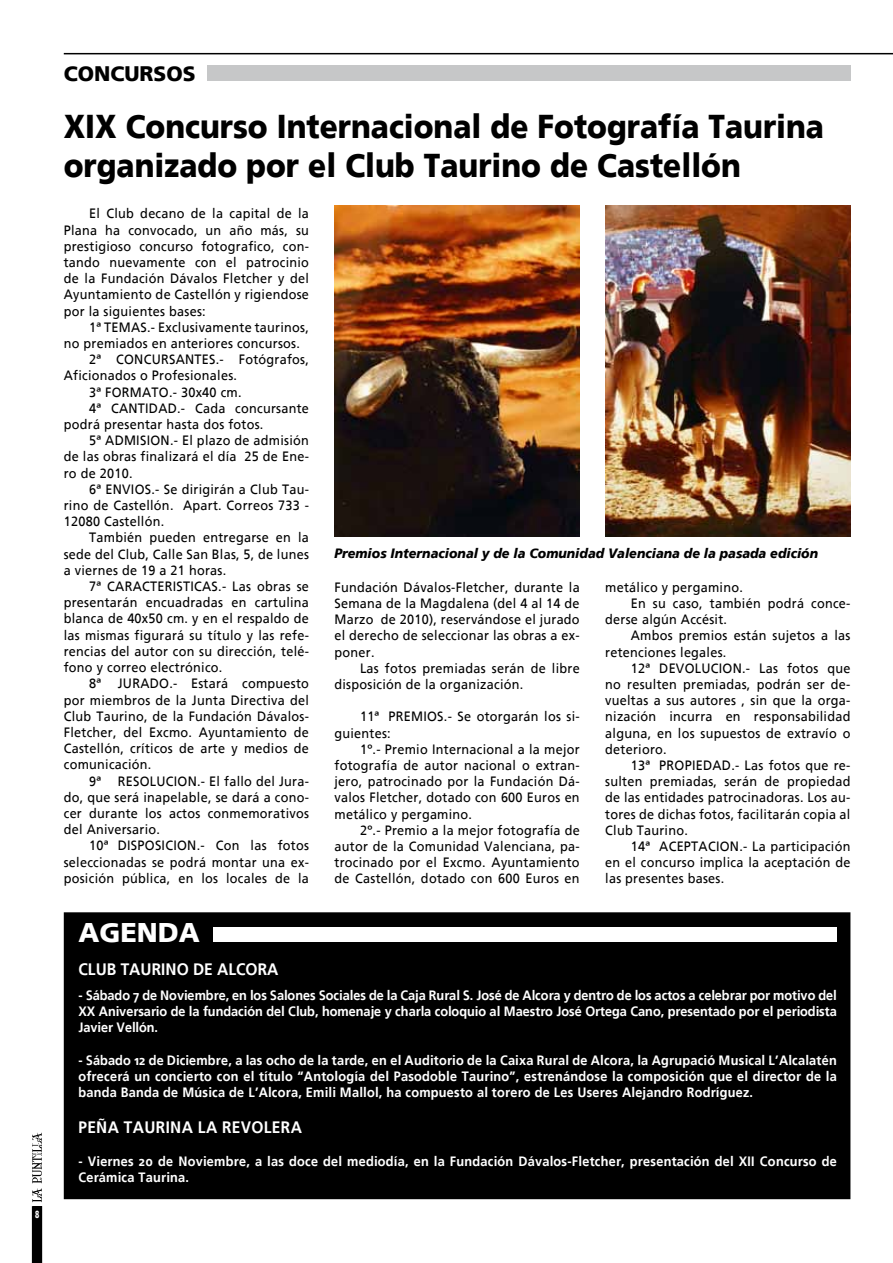
<style>
.page{position:relative;width:893px;height:1263px;background:#fff}
.page>*{position:absolute;margin:0;border:0;box-sizing:border-box;transform-origin:0 0}
.t1{font:900 33px/39.6px "Frutiger";color:#000;scale:.9 1}
.t2{font:900 27px "Frutiger";color:#fff}
.t3{font:900 21px "Frutiger";color:#000}
.t4{font:700 16.5px "Frutiger Linotype";letter-spacing:.02em;color:#fff;scale:.94 1}
.t5{font:700 16.5px "Frutiger Linotype";color:#fff;scale:.94 1}
.t6{font:13.5px/16.2px "Frutiger";letter-spacing:.02em;color:#000;text-align:justify;scale:.94 1}
.t7{font:700 13.5px/16.2px "Frutiger Linotype";letter-spacing:.02em;color:#fff;text-align:justify;scale:.94 1}
.t8{font:italic 900 13.5px "Frutiger";color:#000;scale:.94 1}
.t9{font:900 10.5px "Frutiger";color:#fff;scale:.65 1}
</style>
<div class="page">
<hr style="left:64px;top:53px;width:829px;height:1px;background:#000">
<svg style="left:31px;top:1132px;width:12px;height:131px"></svg>
<div style="left:207px;top:66px;width:643px;height:15px;background:#c6c7c8"></div>
<div style="left:65px;top:914px;width:784px;height:284px;background:#000"></div>
<div style="left:64px;top:912px;width:786px;height:287px;border:3px solid #000"></div>
<div style="left:213px;top:927px;width:624px;height:14px;background:#fff"></div>
<img style="left:334px;top:206px;width:246px;height:330px">
<img style="left:605px;top:206px;width:245px;height:330px">
<p class="t9" style="left:35px;top:1207px;width:8px">8</p>
<h3 class="t3" style="left:64px;top:61px;width:133px">CONCURSOS</h3>
<h1 class="t1" style="left:64px;top:106px;width:846px">XIX Concurso Internacional de Fotografía Taurina organizado por el Club Taurino de Castellón</h1>
<p class="t6" style="left:64px;top:206px;width:262px;text-indent:26px">El Club decano de la capital de la Plana ha convocado, un año más, su prestigioso concurso fotografico, con&shy;tando nuevamente con el patrocinio de la Fundación Dávalos Fletcher y del Ayuntamiento de Castellón y rigiendose por la siguientes bases:</p>
<p class="t6" style="left:89px;top:319px;width:235px">1ª TEMAS.- Exclusivamente taurinos,</p>
<p class="t6" style="left:64px;top:335px;width:253px">no premiados en anteriores concursos.</p>
<p class="t6" style="left:89px;top:351px;width:235px">2ª CONCURSANTES.- Fotógrafos,</p>
<p class="t6" style="left:64px;top:368px;width:186px">Aficionados o Profesionales.</p>
<p class="t6" style="left:89px;top:384px;width:164px">3ª FORMATO.- 30x40 cm.</p>
<p class="t6" style="left:89px;top:400px;width:235px">4ª CANTIDAD.- Cada concursante</p>
<p class="t6" style="left:64px;top:416px;width:214px">podrá presentar hasta dos fotos.</p>
<p class="t6" style="left:89px;top:432px;width:235px">5ª ADMISION.- El plazo de admisión</p>
<p class="t6" style="left:64px;top:449px;width:262px">de las obras finalizará el día 25 de Ene-</p>
<p class="t6" style="left:64px;top:465px;width:75px">ro de 2010.</p>
<p class="t6" style="left:89px;top:481px;width:235px">6ª ENVIOS.- Se dirigirán a Club Tau-</p>
<p class="t6" style="left:64px;top:497px;width:262px">rino de Castellón. Apart. Correos 733 -</p>
<p class="t6" style="left:64px;top:513px;width:108px">12080 Castellón.</p>
<p class="t6" style="left:89px;top:530px;width:235px">También pueden entregarse en la</p>
<p class="t6" style="left:64px;top:546px;width:262px">sede del Club, Calle San Blas, 5, de lunes</p>
<p class="t6" style="left:64px;top:562px;width:174px">a viernes de 19 a 21 horas.</p>
<p class="t6" style="left:89px;top:578px;width:235px">7ª CARACTERISTICAS.- Las obras se</p>
<p class="t6" style="left:64px;top:594px;width:262px">presentarán encuadradas en cartulina</p>
<p class="t6" style="left:64px;top:611px;width:262px">blanca de 40x50 cm. y en el respaldo de</p>
<p class="t6" style="left:64px;top:627px;width:262px">las mismas figurará su título y las refe-</p>
<p class="t6" style="left:64px;top:643px;width:262px">rencias del autor con su dirección, telé-</p>
<p class="t6" style="left:64px;top:659px;width:170px">fono y correo electrónico.</p>
<p class="t6" style="left:89px;top:675px;width:235px">8ª JURADO.- Estará compuesto</p>
<p class="t6" style="left:64px;top:692px;width:262px">por miembros de la Junta Directiva del</p>
<p class="t6" style="left:64px;top:708px;width:262px">Club Taurino, de la Fundación Dávalos-</p>
<p class="t6" style="left:64px;top:724px;width:262px">Fletcher, del Excmo. Ayuntamiento de</p>
<p class="t6" style="left:64px;top:740px;width:262px">Castellón, críticos de arte y medios de</p>
<p class="t6" style="left:64px;top:756px;width:95px">comunicación.</p>
<p class="t6" style="left:89px;top:773px;width:235px">9ª RESOLUCION.- El fallo del Jura-</p>
<p class="t6" style="left:64px;top:789px;width:262px">do, que será inapelable, se dará a cono-</p>
<p class="t6" style="left:64px;top:805px;width:262px">cer durante los actos conmemorativos</p>
<p class="t6" style="left:64px;top:821px;width:104px">del Aniversario.</p>
<p class="t6" style="left:89px;top:837px;width:235px">10ª DISPOSICION.- Con las fotos</p>
<p class="t6" style="left:64px;top:854px;width:262px">seleccionadas se podrá montar una ex-</p>
<p class="t6" style="left:64px;top:870px;width:262px">posición pública, en los locales de la</p>
<h2 class="t2" style="left:78px;top:916px;width:123px">AGENDA</h2>
<p class="t8" style="left:334px;top:545px;width:516px">Premios Internacional y de la Comunidad Valenciana de la pasada edición</p>
<p class="t6" style="left:334px;top:579px;width:262px">Fundación Dávalos-Fletcher, durante la Semana de la Magdalena (del 4 al 14 de Marzo de 2010), reservándose el jurado el derecho de seleccionar las obras a ex&shy;poner.</p>
<p class="t6" style="left:334px;top:660px;width:262px;text-indent:26px">Las fotos premiadas serán de libre disposición de la organización.</p>
<p class="t6" style="left:334px;top:708px;width:262px;text-indent:26px">11ª PREMIOS.- Se otorgarán los si&shy;guientes:</p>
<p class="t6" style="left:334px;top:741px;width:262px;text-indent:26px">1º.- Premio Internacional a la mejor fotografía de autor nacional o extran&shy;jero, patrocinado por la Fundación Dá&shy;valos Fletcher, dotado con 600 Euros en metálico y pergamino.</p>
<p class="t6" style="left:334px;top:822px;width:262px;text-indent:26px">2º.- Premio a la mejor fotografía de autor de la Comunidad Valenciana, pa&shy;trocinado por el Excmo. Ayuntamiento de Castellón, dotado con 600 Euros en</p>
<p class="t6" style="left:605px;top:579px;width:148px">metálico y pergamino.</p>
<p class="t6" style="left:631px;top:595px;width:235px">En su caso, también podrá conce-</p>
<p class="t6" style="left:605px;top:611px;width:131px">derse algún Accésit.</p>
<p class="t6" style="left:631px;top:627px;width:235px">Ambos premios están sujetos a las</p>
<p class="t6" style="left:605px;top:644px;width:130px">retenciones legales.</p>
<p class="t6" style="left:631px;top:660px;width:235px">12ª DEVOLUCION.- Las fotos que</p>
<p class="t6" style="left:605px;top:676px;width:262px">no resulten premiadas, podrán ser de-</p>
<p class="t6" style="left:605px;top:692px;width:262px">vueltas a sus autores , sin que la orga-</p>
<p class="t6" style="left:605px;top:708px;width:262px">nización incurra en responsabilidad</p>
<p class="t6" style="left:605px;top:725px;width:262px">alguna, en los supuestos de extravío o</p>
<p class="t6" style="left:605px;top:741px;width:67px">deterioro.</p>
<p class="t6" style="left:631px;top:757px;width:235px">13ª PROPIEDAD.- Las fotos que re-</p>
<p class="t6" style="left:605px;top:773px;width:262px">sulten premiadas, serán de propiedad</p>
<p class="t6" style="left:605px;top:789px;width:262px">de las entidades patrocinadoras. Los au-</p>
<p class="t6" style="left:605px;top:806px;width:262px">tores de dichas fotos, facilitarán copia al</p>
<p class="t6" style="left:605px;top:822px;width:90px">Club Taurino.</p>
<p class="t6" style="left:631px;top:838px;width:235px">14ª ACEPTACION.- La participación</p>
<p class="t6" style="left:605px;top:854px;width:262px">en el concurso implica la aceptación de</p>
<p class="t6" style="left:605px;top:870px;width:128px">las presentes bases.</p>
<p class="t5" style="left:78px;top:959px;width:214px">CLUB TAURINO DE ALCORA</p>
<p class="t7" style="left:78px;top:987px;width:808px">- Sábado 7 de Noviembre, en los Salones Sociales de la Caja Rural S. José de Alcora y dentro de los actos a celebrar por motivo del XX Aniversario de la fundación del Club, homenaje y charla coloquio al Maestro José Ortega Cano, presentado por el periodista Javier Vellón.</p>
<p class="t7" style="left:78px;top:1052px;width:808px">- Sábado 12 de Diciembre, a las ocho de la tarde, en el Auditorio de la Caixa Rural de Alcora, la Agrupació Musical L’Alcalatén ofrecerá un concierto con el título “Antología del Pasodoble Taurino”, estrenándose la composición que el director de la banda Banda de Música de L’Alcora, Emili Mallol, ha compuesto al torero de Les Useres Alejandro Rodríguez.</p>
<p class="t4" style="left:78px;top:1117px;width:239px">PEÑA TAURINA LA REVOLERA</p>
<p class="t7" style="left:78px;top:1153px;width:808px">- Viernes 20 de Noviembre, a las doce del mediodía, en la Fundación Dávalos-Fletcher, presentación del XII Concurso de<br>Cerámica Taurina.</p>
</div>
